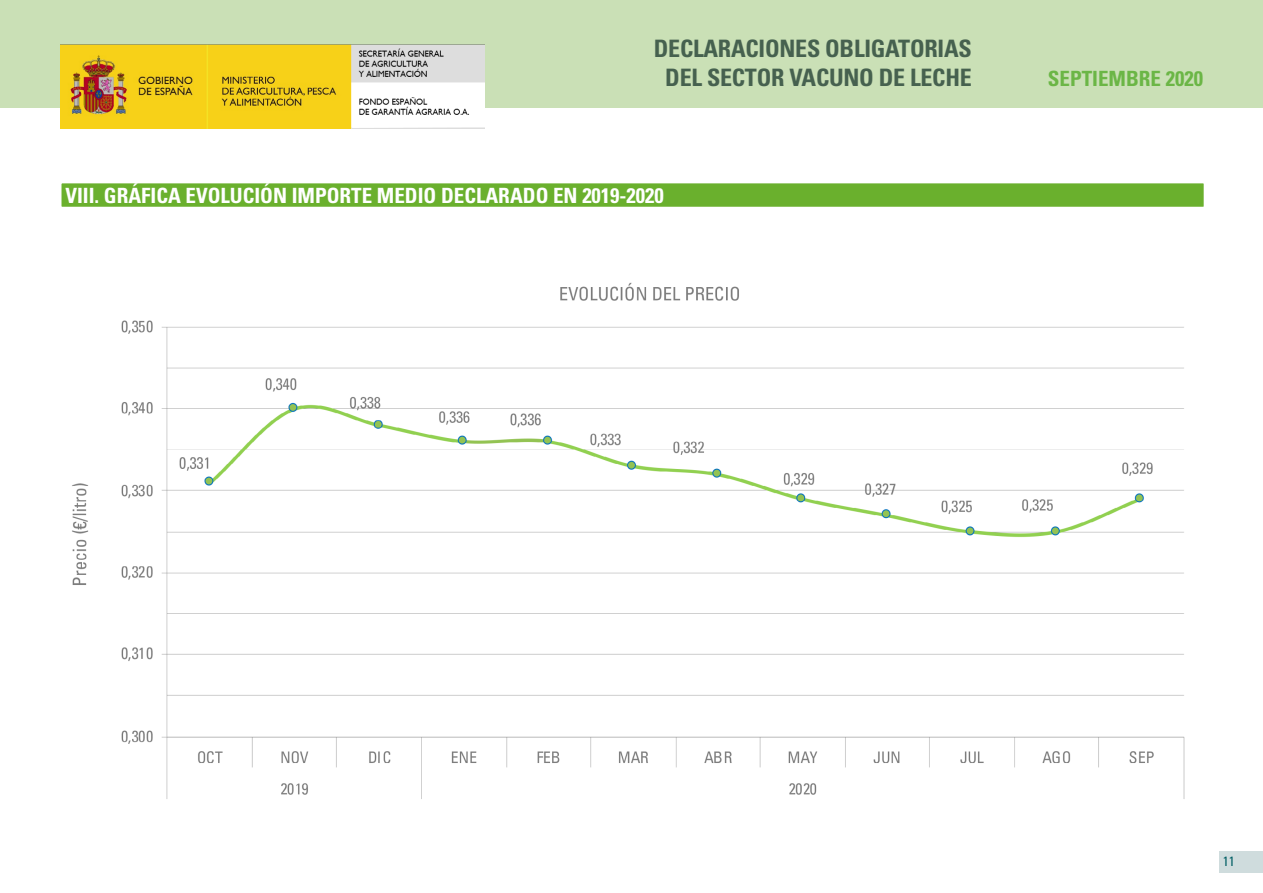
<style>
.page{position:relative;width:1263px;height:893px;background:#fff}
.page>*{position:absolute;margin:0;border:0;box-sizing:border-box;transform-origin:0 0}
.t1{font:700 condensed 24px/28.8px "Univers LT Std";letter-spacing:-.01em;color:#46614f;text-align:center}
.t2{font:700 condensed 21px "Univers LT Std";color:#fff}
.t3{font:700 condensed 21px "Univers LT Std";color:#6bb646}
.t4{font:condensed 13.5px "Univers LT Std";color:#046066}
</style>
<div class="page">
<div style="left:0;top:0;width:1263px;height:108px;background:#cae0b6"></div>
<img style="left:60px;top:44px;width:424px;height:84px">
<div style="left:1219px;top:851px;width:44px;height:21px;background:#cfdcdd"></div>
<div style="left:60px;top:182px;width:1145px;height:26px;background:#6ab02d;border:2px solid #fff"></div>
<img style="left:72px;top:282px;width:1113px;height:517px">
<p class="t1" style="left:654px;top:34px;width:319px">DECLARACIONES OBLIGATORIAS<br>DEL SECTOR VACUNO DE LECHE</p>
<p class="t2" style="left:65px;top:182px;width:600px">VIII. GRÁFICA EVOLUCIÓN IMPORTE MEDIO DECLARADO EN 2019-2020</p>
<p class="t3" style="left:1048px;top:66px;width:157px">SEPTIEMBRE 2020</p>
<p class="t4" style="left:1223px;top:853px;width:13px">11</p>
</div>
